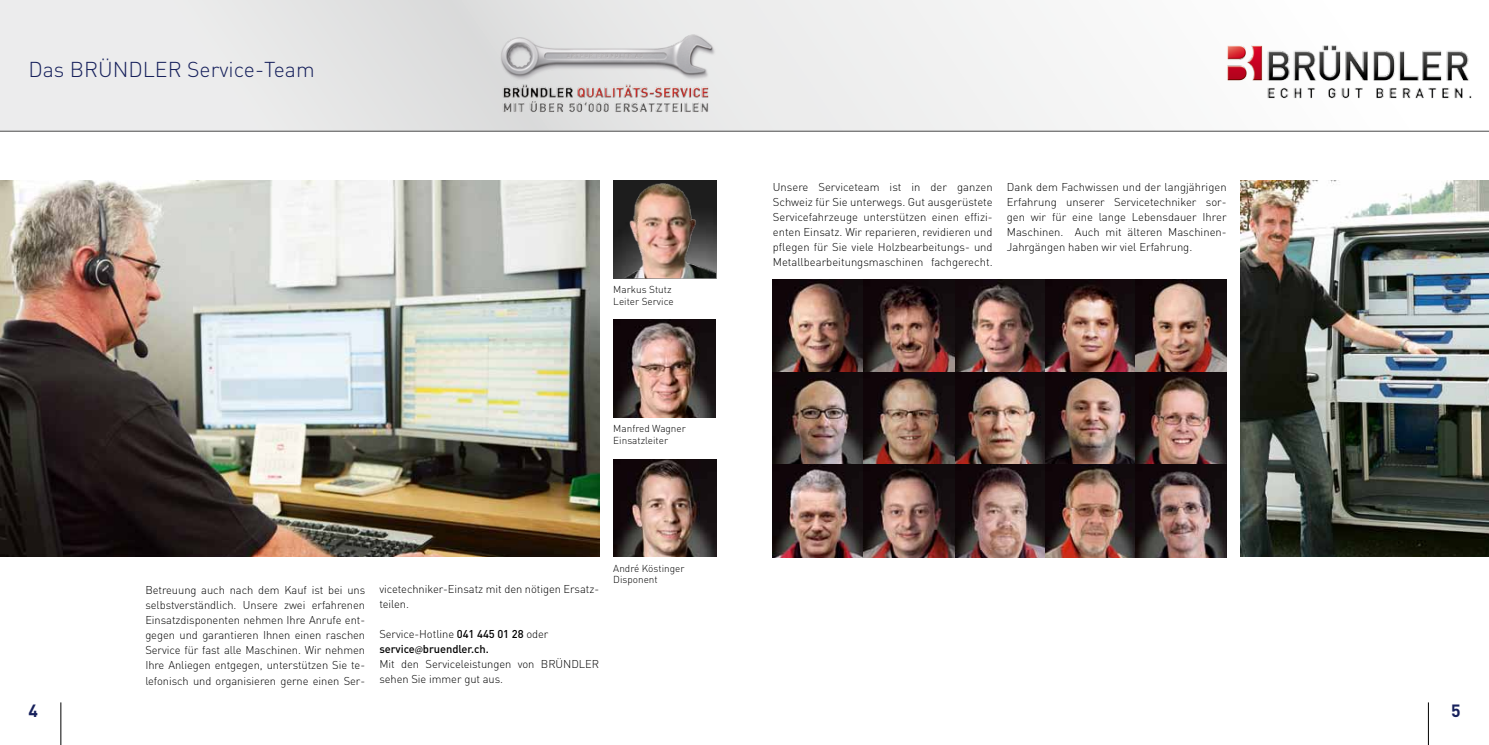
<style>
.page{position:relative;width:1489px;height:745px;background:#fff}
.page>*{position:absolute;margin:0;border:0;box-sizing:border-box;transform-origin:0 0}
.t1{font:300 21.25px "DIN";color:#17215c}
.t2{font:700 17.5px "DIN";color:#17215c}
.t3{font:300 11.25px/15px "DIN";letter-spacing:-.005em;color:#000;text-align:justify}
.t4{font:300 10px/11.2px "DIN";color:#000}
.s1{font-weight:500}
.s2{font-family:"Myriad Pro";font-weight:400}
</style>
<div class="page">
<hr style="left:61px;top:702px;width:1px;height:42px;background:#000">
<hr style="left:1427px;top:702px;width:1px;height:42px;background:#000">
<div style="left:0;top:0;width:1488px;height:130px;background:linear-gradient(to right,#e1e1e2,#fcfcfc)"></div>
<hr style="left:0;top:130px;width:1488px;height:2px;background:#6e6e6e">
<img style="left:482px;top:21px;width:253px;height:107px">
<img style="left:1208px;top:37px;width:270px;height:69px">
<img style="left:0;top:181px;width:599px;height:375px">
<img style="left:772px;top:279px;width:91px;height:93px">
<img style="left:954px;top:279px;width:91px;height:93px">
<img style="left:863px;top:279px;width:91px;height:93px">
<img style="left:1045px;top:279px;width:90px;height:93px">
<img style="left:1135px;top:279px;width:91px;height:93px">
<img style="left:772px;top:372px;width:91px;height:92px">
<img style="left:954px;top:372px;width:91px;height:92px">
<img style="left:863px;top:372px;width:91px;height:92px">
<img style="left:1045px;top:372px;width:90px;height:92px">
<img style="left:1135px;top:372px;width:91px;height:92px">
<img style="left:772px;top:464px;width:91px;height:93px">
<img style="left:954px;top:464px;width:91px;height:93px">
<img style="left:863px;top:464px;width:91px;height:93px">
<img style="left:1045px;top:464px;width:90px;height:93px">
<svg style="left:1135px;top:464px;width:91px;height:93px;background:#594645"></svg>
<img style="left:613px;top:320px;width:102px;height:97px">
<img style="left:613px;top:459px;width:103px;height:97px">
<img style="left:613px;top:182px;width:103px;height:96px">
<img style="left:1240px;top:181px;width:248px;height:375px">
<h1 class="t1" style="left:28px;top:57px;width:288px">Das BRÜNDLER Service-Team</h1>
<p class="t4" style="left:613px;top:284px;width:62px">Markus Stutz<br>Leiter Service</p>
<p class="t4" style="left:613px;top:423px;width:74px">Manfred Wagner<br>Einsatzleiter</p>
<p class="t3" style="left:145px;top:582px;width:221px">Betreuung auch nach dem Kauf ist bei uns selbstverständlich. Unsere zwei erfahrenen Einsatzdisponenten nehmen Ihre Anrufe ent&shy;gegen und garantieren Ihnen einen raschen Service für fast alle Maschinen. Wir nehmen Ihre Anliegen entgegen, unterstützen Sie te&shy;lefonisch und organisieren gerne einen Ser-</p>
<p class="t3" style="left:379px;top:581px;width:221px">vicetechniker-Einsatz mit den nötigen Ersatz&shy;teilen.</p>
<p class="t3" style="left:379px;top:626px;width:221px;text-align:left">Service-Hotline <span class="s1">041 445 01 28</span> oder <span class="s1">service</span><span class="s2">@</span><span class="s1">bruendler.ch.<br></span>Mit den Serviceleistungen von BRÜNDLER sehen Sie immer gut aus.</p>
<p class="t4" style="left:613px;top:562px;width:73px">André Köstinger<br>Disponent</p>
<p class="t3" style="left:772px;top:179px;width:221px">Unsere Serviceteam ist in der ganzen Schweiz für Sie unterwegs. Gut ausgerüstete Servicefahrzeuge unterstützen einen effizi&shy;enten Einsatz. Wir reparieren, revidieren und pflegen für Sie viele Holzbearbeitungs- und Metallbearbeitungsmaschinen fachgerecht.</p>
<p class="t3" style="left:1006px;top:180px;width:221px">Dank dem Fachwissen und der langjährigen Erfahrung unserer Servicetechniker sor&shy;gen wir für eine lange Lebensdauer Ihrer Maschinen. Auch mit älteren Maschinen-Jahrgängen haben wir viel Erfahrung.</p>
<h2 class="t2" style="left:28px;top:698px;width:11px">4</h2>
<h2 class="t2" style="left:1450px;top:698px;width:11px">5</h2>
</div>
